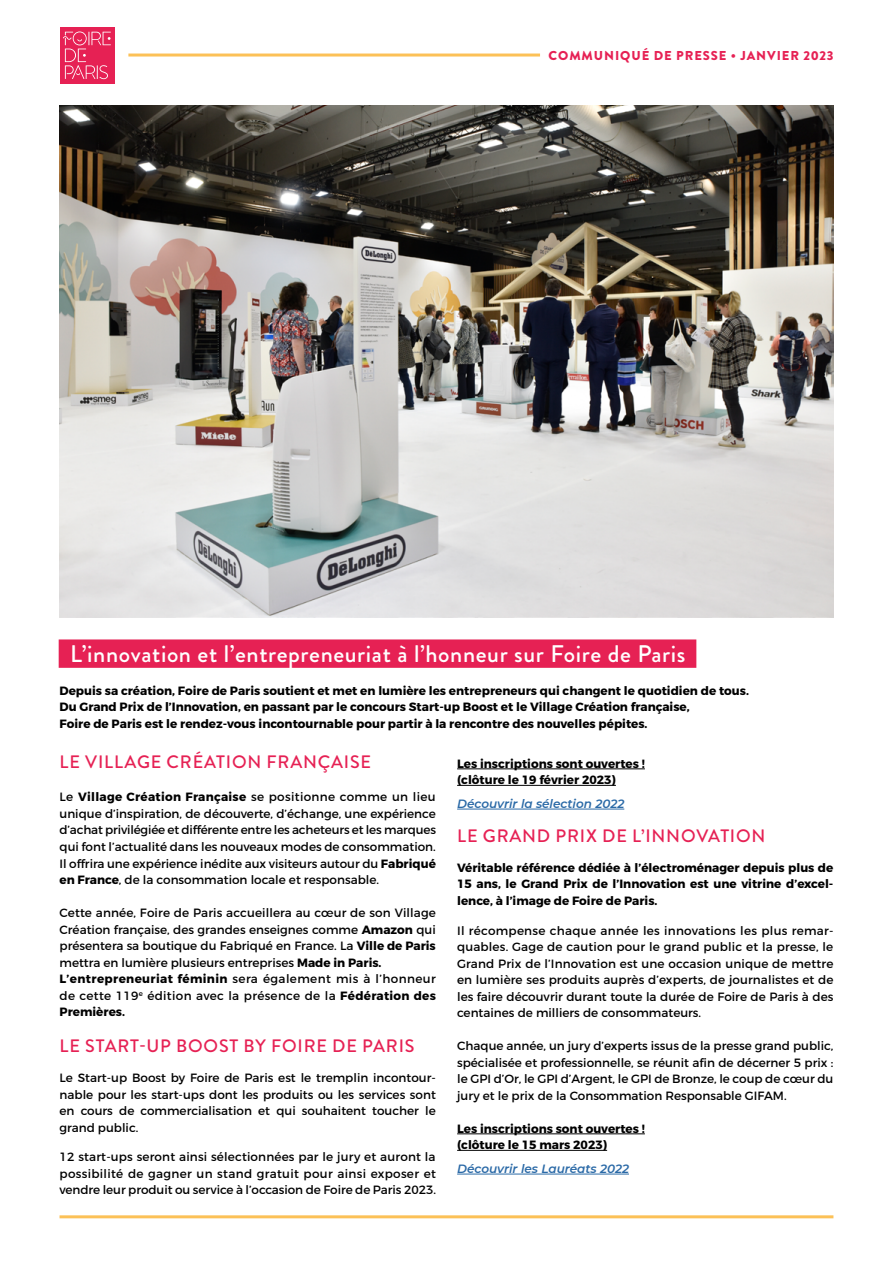
<style>
.page{position:relative;width:893px;height:1263px;background:#fff}
.page>*{position:absolute;margin:0;border:0;box-sizing:border-box;transform-origin:0 0}
.t1{font:500 24px "Brandon Grotesque";letter-spacing:.025em;color:#fff}
.t2{font:500 18px "Brandon Grotesque";letter-spacing:.045em;color:#e62154}
.t3{font:900 12.9px "Brandon Grotesque";letter-spacing:.07em;color:#e62154}
.t4{font:12px/16.5px "Montserrat";color:#000;text-align:justify}
.t5{font:700 12px/16.5px "Montserrat";color:#000}
.t6{font:italic 600 12px "Montserrat";color:#2b6aa7}
.s1{font-weight:700}
</style>
<div class="page">
<div style="left:59px;top:639px;width:637px;height:29px;background:#e62154"></div>
<div style="left:60px;top:27px;width:55px;height:56px;background:#e62154"></div>
<svg style="left:63px;top:32px;width:48px;height:47px"></svg>
<hr style="left:128px;top:54px;width:412px;height:3px;background:#fcc157">
<img style="left:60px;top:105px;width:773px;height:512px">
<hr style="left:60px;top:1215px;width:773px;height:3px;background:#fcc157">
<hr style="left:457px;top:768px;width:188px;height:1px;background:#000">
<hr style="left:457px;top:785px;width:159px;height:1px;background:#000">
<hr style="left:457px;top:809px;width:167px;height:1px;background:#2b6aa7">
<hr style="left:457px;top:1133px;width:188px;height:1px;background:#000">
<hr style="left:457px;top:1150px;width:150px;height:1px;background:#000">
<hr style="left:457px;top:1174px;width:172px;height:1px;background:#2b6aa7">
<p class="t3" style="left:549px;top:46px;width:286px">COMMUNIQUÉ DE PRESSE • JANVIER 2023</p>
<h1 class="t1" style="left:70px;top:638px;width:617px">L’innovation et l’entrepreneuriat à l’honneur sur Foire de Paris</h1>
<p class="t5" style="left:60px;top:682px;width:691px">Depuis sa création, Foire de Paris soutient et met en lumière les entrepreneurs qui changent le quotidien de tous.<br>Du Grand Prix de l’Innovation, en passant par le concours Start-up Boost et le Village Création française,<br>Foire de Paris est le rendez-vous incontournable pour partir à la rencontre des nouvelles pépites.</p>
<h2 class="t2" style="left:60px;top:750px;width:313px">LE VILLAGE CRÉATION FRANÇAISE</h2>
<p class="t4" style="left:60px;top:789px;width:378px">Le <span class="s1">Village Création Française</span> se positionne comme un lieu unique d’inspiration, de découverte, d’échange, une expérience d’achat privilégiée et différente entre les acheteurs et les marques qui font l’actualité dans les nouveaux modes de consommation.<br>Il offrira une expérience inédite aux visiteurs autour du <span class="s1">Fabriqué en France</span>, de la consommation locale et responsable.</p>
<p class="t4" style="left:60px;top:904px;width:378px;text-align:left">Cette année, Foire de Paris accueillera au cœur de son Village Création française, des grandes enseignes comme <span class="s1">Amazon</span> qui présentera sa boutique du Fabriqué en France. La <span class="s1">Ville de Paris </span>mettra en lumière plusieurs entreprises <span class="s1">Made in Paris.<br>L’entrepreneuriat féminin</span> sera également mis à l’honneur de cette 119<sup>e</sup> édition avec la présence de la <span class="s1">Fédération des Premières.</span></p>
<h2 class="t2" style="left:60px;top:1033px;width:356px">LE START-UP BOOST BY FOIRE DE PARIS</h2>
<p class="t4" style="left:60px;top:1070px;width:378px">Le Start-up Boost by Foire de Paris est le tremplin incontour&shy;nable pour les start-ups dont les produits ou les services sont en cours de commercialisation et qui souhaitent toucher le grand public.</p>
<p class="t4" style="left:60px;top:1149px;width:378px">12 start-ups seront ainsi sélectionnées par le jury et auront la possibilité de gagner un stand gratuit pour ainsi exposer et vendre leur produit ou service à l’occasion de Foire de Paris 2023.</p>
<p class="t5" style="left:457px;top:755px;width:189px">Les inscriptions sont ouvertes ! (clôture le 19 février 2023)</p>
<p class="t6" style="left:457px;top:795px;width:169px">Découvrir la sélection 2022</p>
<h2 class="t2" style="left:457px;top:823px;width:310px">LE GRAND PRIX DE L’INNOVATION</h2>
<p class="t5" style="left:457px;top:860px;width:378px;text-align:justify">Véritable référence dédiée à l’électroménager depuis plus de 15 ans, le Grand Prix de l’Innovation est une vitrine d’excel&shy;lence, à l’image de Foire de Paris.</p>
<p class="t4" style="left:457px;top:922px;width:378px">Il récompense chaque année les innovations les plus remar&shy;quables. Gage de caution pour le grand public et la presse, le Grand Prix de l’Innovation est une occasion unique de mettre en lumière ses produits auprès d’experts, de journalistes et de les faire découvrir durant toute la durée de Foire de Paris à des centaines de milliers de consommateurs.</p>
<p class="t4" style="left:457px;top:1037px;width:378px">Chaque année, un jury d’experts issus de la presse grand public, spécialisée et professionnelle, se réunit afin de décerner 5 prix : le GPI d’Or, le GPI d’Argent, le GPI de Bronze, le coup de cœur du jury et le prix de la Consommation Responsable GIFAM.</p>
<p class="t5" style="left:457px;top:1120px;width:189px">Les inscriptions sont ouvertes ! (clôture le 15 mars 2023)</p>
<p class="t6" style="left:457px;top:1160px;width:173px">Découvrir les Lauréats 2022</p>
</div>
